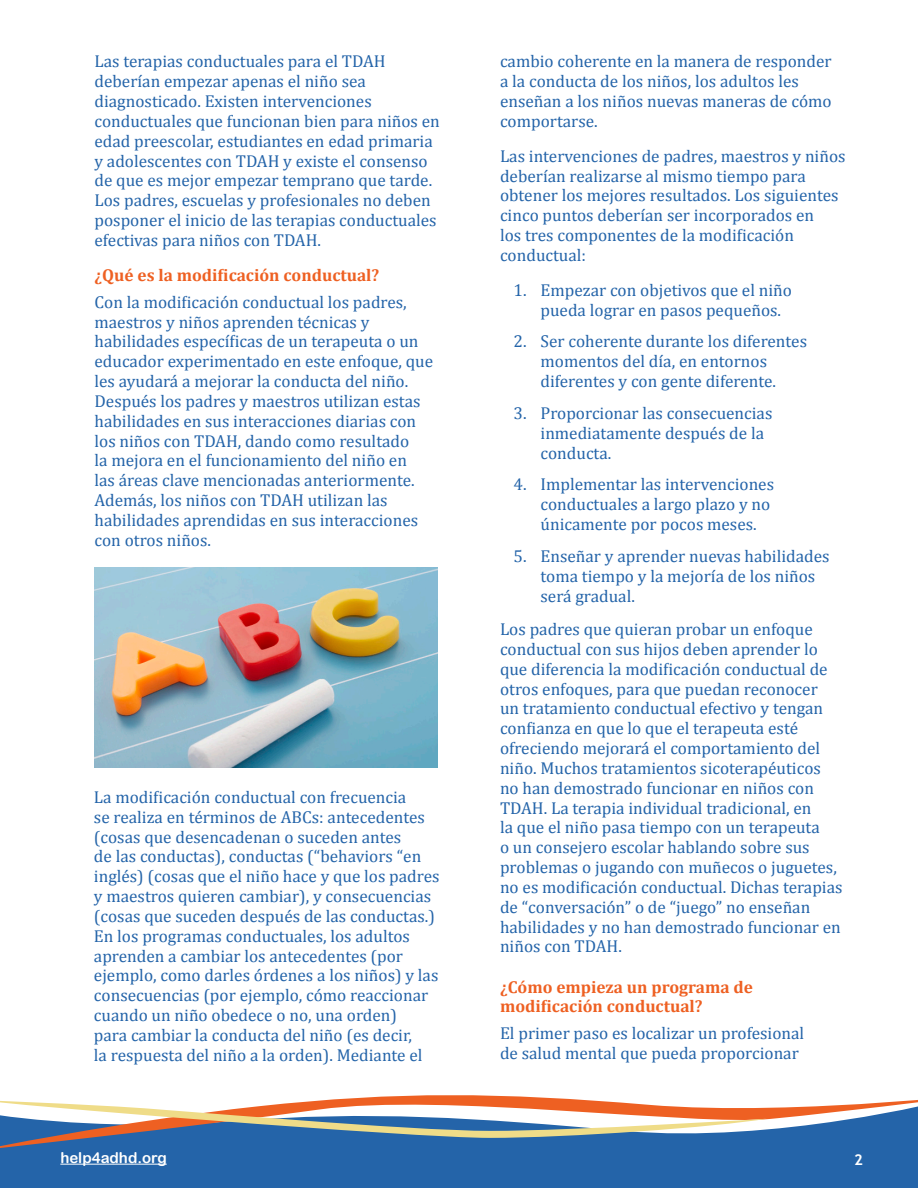
<style>
.page{position:relative;width:918px;height:1188px;background:#fff}
.page>*{position:absolute;margin:0;border:0;box-sizing:border-box;transform-origin:0 0}
.body_text{font:17.25px/19.8px "Cambria";color:#2464a9}
.subhead{font:700 17.25px/19.8px "Cambria";color:#ee6022}
.t1{font:15px "Arial Rounded MT Bold";color:#fff}
.t2{font:700 15px "Trebuchet MS";color:#fff}
</style>
<div class="page">
<div style="left:0;top:1150px;width:918px;height:38px;background:#2464a9"></div>
<svg style="left:0;top:1095px;width:918px;height:55px;fill:#2464a9"></svg>
<svg style="left:0;top:1100px;width:767px;height:38px"></svg>
<hr style="left:60px;top:1164px;width:107px;height:1px;background:#fff">
<img style="left:94px;top:567px;width:343px;height:200px">
<p class="body_text" style="left:94px;top:52px;width:347px">Las terapias conductuales para el TDAH deberían empezar apenas el niño sea diagnosticado. Existen intervenciones conductuales que funcionan bien para niños en edad preescolar, estudiantes en edad primaria y adolescentes con TDAH y existe el consenso de que es mejor empezar temprano que tarde.<br>Los padres, escuelas y profesionales no deben posponer el inicio de las terapias conductuales efectivas para niños con TDAH.</p>
<p class="subhead" style="left:94px;top:264px;width:286px">¿Qué es la modificación conductual?</p>
<p class="body_text" style="left:94px;top:292px;width:340px">Con la modificación conductual los padres, maestros y niños aprenden técnicas y habilidades específicas de un terapeuta o un educador experimentado en este enfoque, que les ayudará a mejorar la conducta del niño.<br>Después los padres y maestros utilizan estas habilidades en sus interacciones diarias con los niños con TDAH, dando como resultado<br>la mejora en el funcionamiento del niño en<br>las áreas clave mencionadas anteriormente.<br>Además, los niños con TDAH utilizan las habilidades aprendidas en sus interacciones con otros niños.</p>
<p class="body_text" style="left:94px;top:787px;width:347px">La modificación conductual con frecuencia<br>se realiza en términos de ABCs: antecedentes (cosas que desencadenan o suceden antes<br>de las conductas), conductas (“behaviors “en inglés) (cosas que el niño hace y que los padres y maestros quieren cambiar), y consecuencias (cosas que suceden después de las conductas.)<br>En los programas conductuales, los adultos aprenden a cambiar los antecedentes (por ejemplo, como darles órdenes a los niños) y las consecuencias (por ejemplo, cómo reaccionar cuando un niño obedece o no, una orden)<br>para cambiar la conducta del niño (es decir,<br>la respuesta del niño a la orden). Mediante el</p>
<p class="body_text" style="left:500px;top:52px;width:333px">cambio coherente en la manera de responder a la conducta de los niños, los adultos les enseñan a los niños nuevas maneras de cómo comportarse.</p>
<p class="body_text" style="left:500px;top:146px;width:347px">Las intervenciones de padres, maestros y niños deberían realizarse al mismo tiempo para obtener los mejores resultados. Los siguientes cinco puntos deberían ser incorporados en<br>los tres componentes de la modificación conductual:</p>
<p class="body_text" style="left:541px;top:280px;width:253px;text-indent:-27px">1. Empezar con objetivos que el niño pueda lograr en pasos pequeños.</p>
<p class="body_text" style="left:541px;top:332px;width:268px;text-indent:-27px">2. Ser coherente durante los diferentes momentos del día, en entornos diferentes y con gente diferente.</p>
<p class="body_text" style="left:541px;top:403px;width:233px;text-indent:-27px">3. Proporcionar las consecuencias inmediatamente después de la conducta.</p>
<p class="body_text" style="left:541px;top:475px;width:235px;text-indent:-27px">4. Implementar las intervenciones conductuales a largo plazo y no únicamente por pocos meses.</p>
<p class="body_text" style="left:541px;top:546px;width:291px;text-indent:-27px">5. Enseñar y aprender nuevas habilidades toma tiempo y la mejoría de los niños será gradual.</p>
<p class="body_text" style="left:500px;top:619px;width:344px">Los padres que quieran probar un enfoque conductual con sus hijos deben aprender lo que diferencia la modificación conductual de otros enfoques, para que puedan reconocer<br>un tratamiento conductual efectivo y tengan confianza en que lo que el terapeuta esté ofreciendo mejorará el comportamiento del niño. Muchos tratamientos sicoterapéuticos no han demostrado funcionar en niños con TDAH. La terapia individual tradicional, en<br>la que el niño pasa tiempo con un terapeuta<br>o un consejero escolar hablando sobre sus problemas o jugando con muñecos o juguetes, no es modificación conductual. Dichas terapias de “conversación” o de “juego” no enseñan habilidades y no han demostrado funcionar en niños con TDAH.</p>
<p class="subhead" style="left:500px;top:976px;width:254px">¿Cómo empieza un programa de modificación conductual?</p>
<p class="body_text" style="left:500px;top:1023px;width:306px">El primer paso es localizar un profesional de salud mental que pueda proporcionar</p>
<p class="t1" style="left:60px;top:1148px;width:108px">help4adhd.org</p>
<p class="t2" style="left:854px;top:1151px;width:10px">2</p>
</div>
